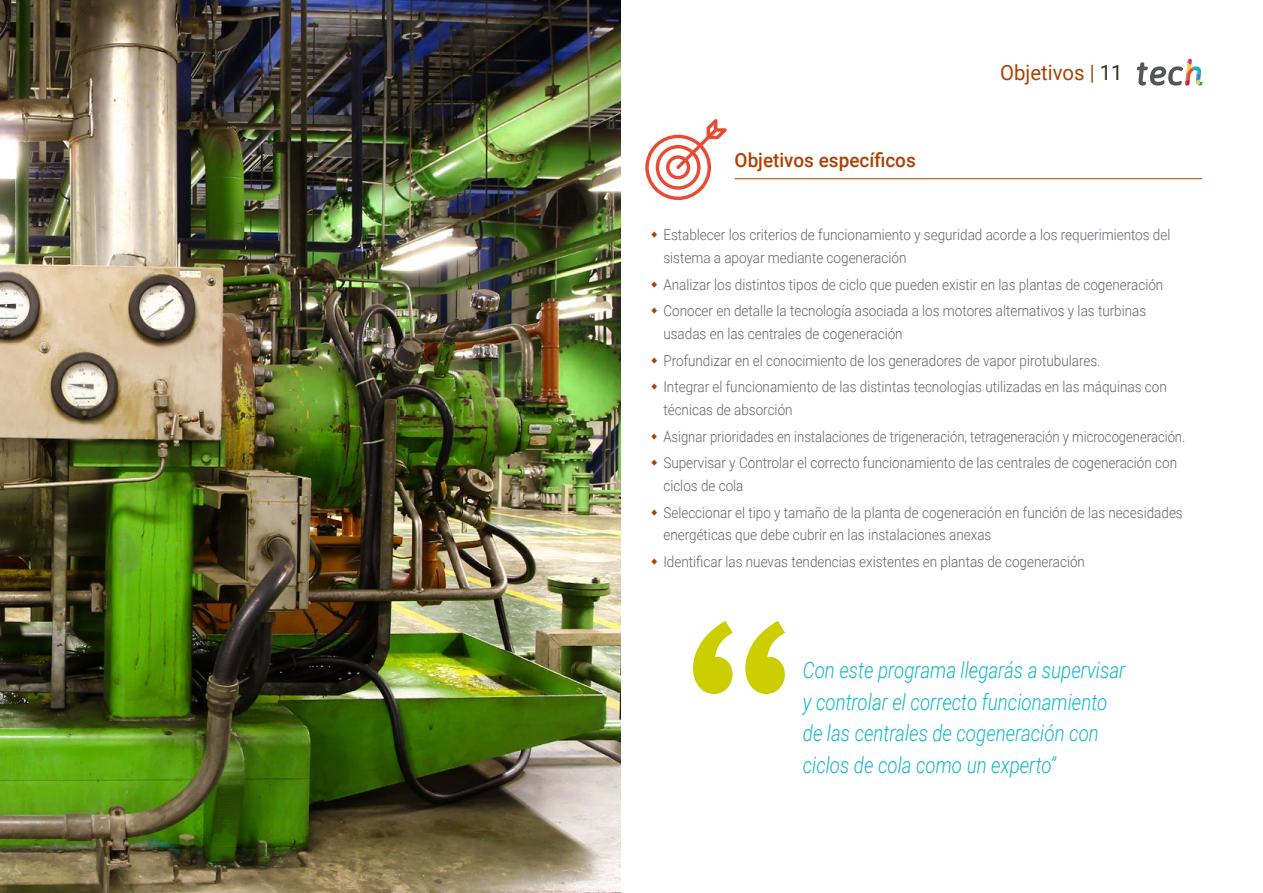
<style>
.page{position:relative;width:1263px;height:893px;background:#fff}
.page>*{position:absolute;margin:0;border:0;box-sizing:border-box;transform-origin:0 0}
.t1{font:italic 300 22.5px/31.5px "Roboto";color:#0fb6cf;scale:.83 1}
.t2{font:21px "Roboto";color:#ae4000}
.t3{font:500 19.5px "Roboto";color:#ae4000}
.t4{font:300 15px/26.7px "Roboto";color:#61646a;scale:.9 1}
.s1{color:#312e20}
</style>
<div class="page">
<hr style="left:735px;top:178px;width:467px;height:1px;background:#ae4000">
<svg style="left:645px;top:119px;width:82px;height:81px"></svg>
<svg style="left:1137px;top:59px;width:65px;height:27px"></svg>
<img style="left:0;top:0;width:621px;height:893px">
<svg style="left:693px;top:621px;width:92px;height:73px"></svg>
<h3 class="t3" style="left:735px;top:146px;width:183px">Objetivos específicos</h3>
<h2 class="t2" style="left:1000px;top:57px;width:124px">Objetivos | <span class="s1">11</span></h2>
<p class="t4" style="left:663px;top:223px;width:565px;line-height:22.5px">Establecer los criterios de funcionamiento y seguridad acorde a los requerimientos del sistema a apoyar mediante cogeneración</p>
<p class="t4" style="left:663px;top:270px;width:557px">Analizar los distintos tipos de ciclo que pueden existir en las plantas de cogeneración<br>Conocer en detalle la tecnología asociada a los motores alternativos y las turbinas</p>
<p class="t4" style="left:663px;top:320px;width:561px">usadas en las centrales de cogeneración<br>Profundizar en el conocimiento de los generadores de vapor pirotubulares.<br>Integrar el funcionamiento de las distintas tecnologías utilizadas en las máquinas con</p>
<p class="t4" style="left:663px;top:396px;width:581px">técnicas de absorción<br>Asignar prioridades en instalaciones de trigeneración, tetrageneración y microcogeneración.<br>Supervisar y Controlar el correcto funcionamiento de las centrales de cogeneración con</p>
<p class="t4" style="left:663px;top:472px;width:579px">ciclos de cola<br>Seleccionar el tipo y tamaño de la planta de cogeneración en función de las necesidades</p>
<p class="t4" style="left:663px;top:521px;width:470px">energéticas que debe cubrir en las instalaciones anexas<br>Identificar las nuevas tendencias existentes en plantas de cogeneración</p>
<h1 class="t1" style="left:803px;top:653px;width:390px">Con este programa llegarás a supervisar y controlar el correcto funcionamiento de las centrales de cogeneración con ciclos de cola como un experto”</h1>
</div>
